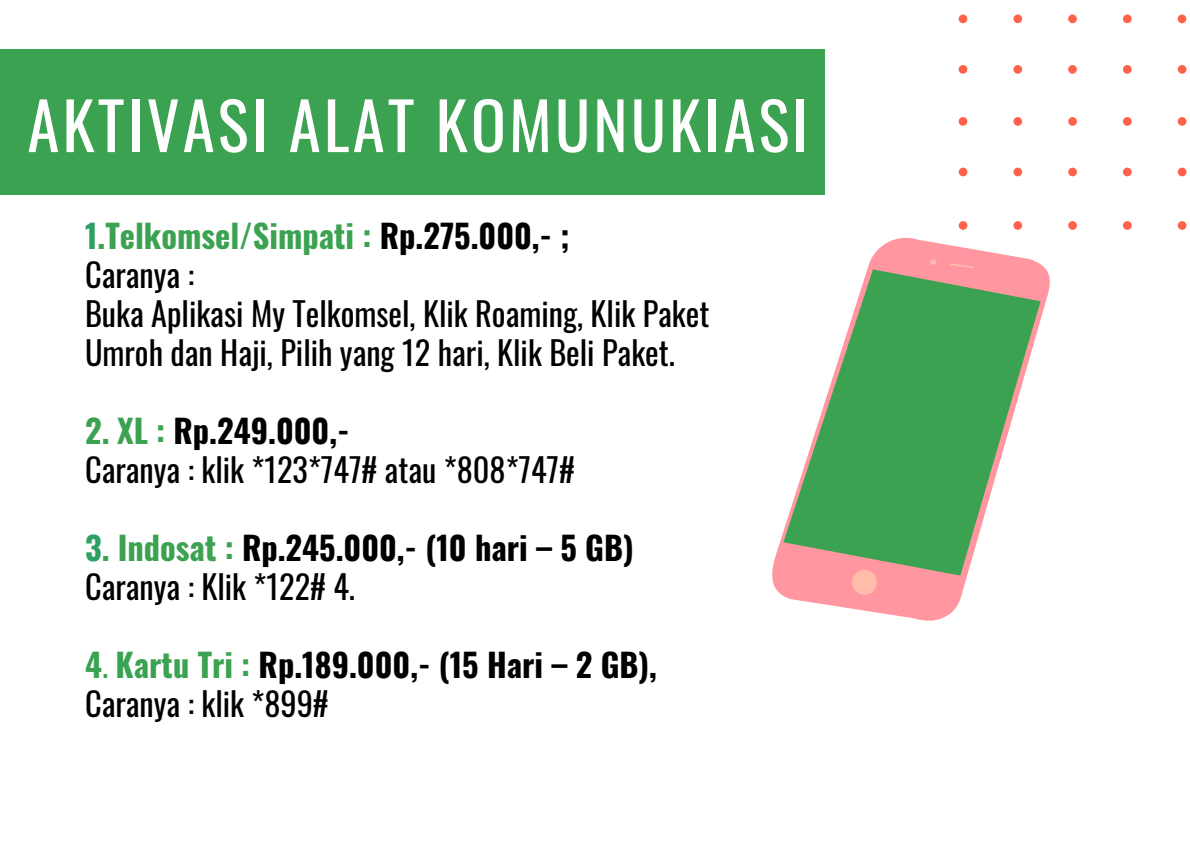
<style>
.page{position:relative;width:1190px;height:851px;background:#fff}
.page>*{position:absolute;margin:0;border:0;box-sizing:border-box;transform-origin:0 0}
.t1{font:65px "Oswald";letter-spacing:.045em;color:#fff}
.t2{font:32.4px/39px "Oswald";color:#000}
.t3{font:700 32.4px "Oswald";color:#000}
.t4{font:700 32.4px "Oswald";color:#3ba251}
.s1{color:#2da065}
.s2{color:#000}
.s3{color:#3ba251}
.s4{font-weight:400;color:#3ba251}
</style>
<div class="page">
<div style="left:0;top:49px;width:825px;height:146px;background:#3ba251"></div>
<svg style="left:959px;top:14px;width:227px;height:216px"></svg>
<svg style="left:772px;top:237px;width:278px;height:384px"></svg>
<svg style="left:783px;top:269px;width:257px;height:306px"></svg>
<svg style="left:852px;top:259px;width:121px;height:335px;background:#5aa25f"></svg>
<p class="t1" style="left:27px;top:74px;width:783px">AKTIVASI ALAT KOMUNUKIASI</p>
<p class="t4" style="left:85px;top:210px;width:486px"><span class="s1">1</span>.Telkomsel/Simpati : <span class="s2">Rp.275.000,- ;</span></p>
<p class="t2" style="left:85px;top:253px;width:111px">Caranya :</p>
<p class="t2" style="left:85px;top:292px;width:626px">Buka Aplikasi My Telkomsel, Klik Roaming, Klik Paket<br>Umroh dan Haji, Pilih yang 12 hari, Klik Beli Paket.</p>
<p class="t3" style="left:85px;top:405px;width:266px"><span class="s3">2. XL :</span> Rp.249.000,-</p>
<p class="t2" style="left:85px;top:448px;width:491px">Caranya : klik *123*747# atau *808*747#</p>
<p class="t3" style="left:85px;top:522px;width:550px"><span class="s1">3</span><span class="s3">. Indosat :</span> Rp.245.000,- (10 hari – 5 GB)</p>
<p class="t2" style="left:85px;top:565px;width:271px">Caranya : Klik *122# 4.</p>
<p class="t3" style="left:85px;top:639px;width:573px"><span class="s3">4</span><span class="s4">.</span> <span class="s3">Kartu Tri :</span> Rp.189.000,- (15 Hari – 2 GB),</p>
<p class="t2" style="left:85px;top:682px;width:245px">Caranya : klik *899#</p>
</div>
